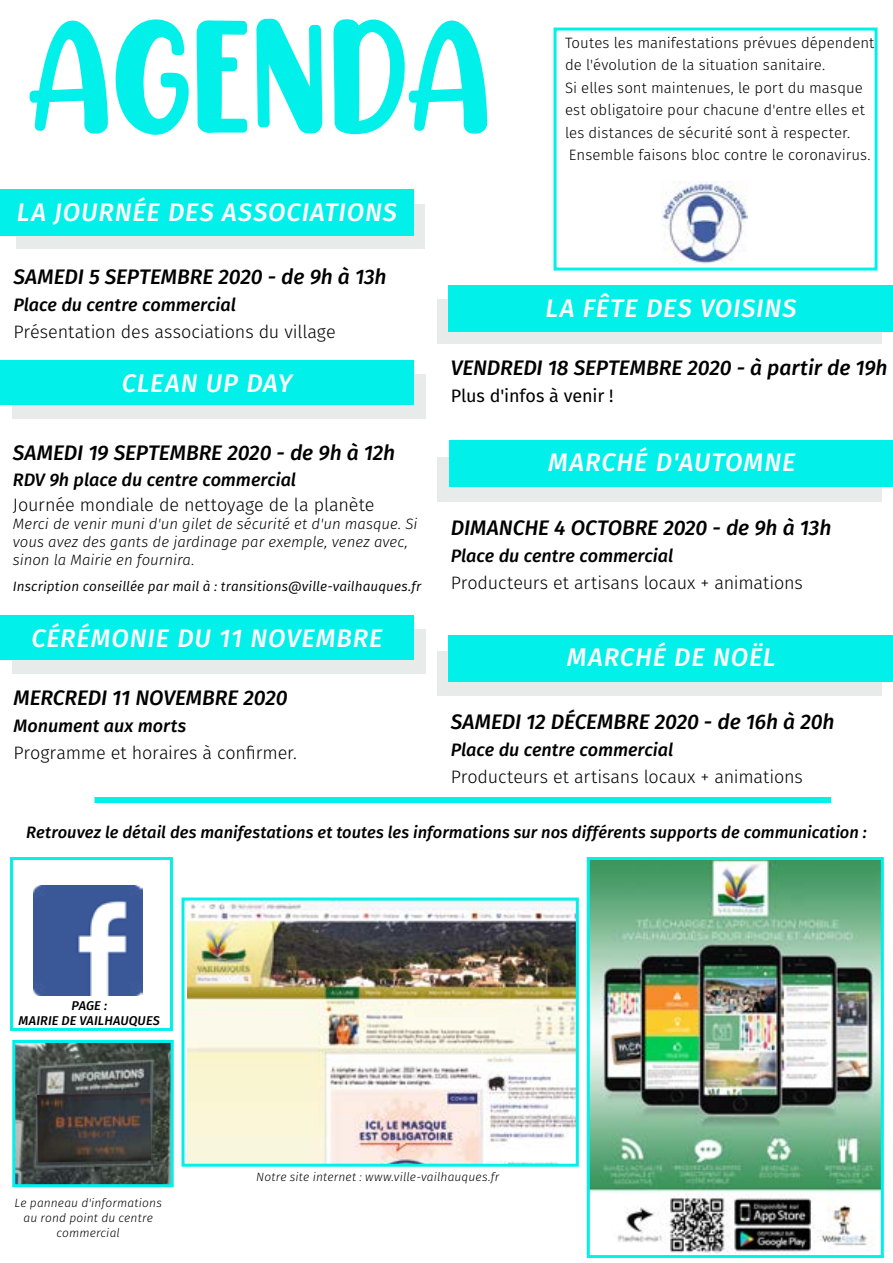
<style>
.page{position:relative;width:893px;height:1263px;background:#fff}
.page>*{position:absolute;margin:0;border:0;box-sizing:border-box;transform-origin:0 0}
.t1{font:135px "CHICKEN Pie Height";letter-spacing:-.01em;color:#01f0ea}
.t2{font:italic 500 25.5px "Fira Sans";letter-spacing:.03em;color:#fff}
.t3{font:italic 500 21px "Fira Sans";letter-spacing:-.005em;color:#000}
.t4{font:300 18px "Fira Sans";letter-spacing:-.01em;color:#000}
.t5{font:italic 500 18px "Fira Sans";letter-spacing:-.005em;color:#000}
.t6{font:18px "Fira Sans";letter-spacing:-.005em;color:#000}
.t7{font:italic 500 16.5px "Fira Sans";color:#000}
.t8{font:300 15px/22.5px "Fira Sans";color:#000}
.t9{font:italic 300 15px/18px "Fira Sans";color:#000}
.t10{font:italic 13.5px "Fira Sans";letter-spacing:.01em;color:#000}
.t11{font:italic 500 12.75px/15px "Fira Sans";letter-spacing:.01em;color:#000;text-align:center}
.t12{font:italic 300 12px/15px "Fira Sans";letter-spacing:.01em;color:#000;text-align:center}
</style>
<div class="page">
<div style="left:16px;top:204px;width:409px;height:45px;background:#e7ecea"></div>
<div style="left:0;top:189px;width:414px;height:47px;background:#01f0ea"></div>
<div style="left:554px;top:28px;width:324px;height:243px;border:3px solid #01f0ea"></div>
<img style="left:662px;top:182px;width:86px;height:81px">
<div style="left:94px;top:797px;width:737px;height:6px;background:#01f0ea"></div>
<img style="left:33px;top:886px;width:109px;height:109px">
<img style="left:591px;top:861px;width:289px;height:393px">
<div style="left:587px;top:857px;width:297px;height:401px;border:3px solid #01f0ea"></div>
<div style="left:12px;top:375px;width:413px;height:44px;background:#e7ecea"></div>
<div style="left:0;top:360px;width:414px;height:45px;background:#01f0ea"></div>
<div style="left:438px;top:299px;width:444px;height:45px;background:#e7ecea"></div>
<div style="left:448px;top:285px;width:445px;height:47px;background:#01f0ea"></div>
<div style="left:438px;top:456px;width:444px;height:45px;background:#e7ecea"></div>
<div style="left:449px;top:440px;width:444px;height:46px;background:#01f0ea"></div>
<div style="left:12px;top:630px;width:413px;height:44px;background:#e7ecea"></div>
<div style="left:0;top:615px;width:414px;height:45px;background:#01f0ea"></div>
<div style="left:438px;top:651px;width:444px;height:45px;background:#e7ecea"></div>
<div style="left:448px;top:635px;width:445px;height:46px;background:#01f0ea"></div>
<img style="left:187px;top:901px;width:388px;height:262px">
<div style="left:182px;top:897px;width:397px;height:270px;border:3px solid #01f0ea"></div>
<div style="left:10px;top:857px;width:163px;height:174px;border:3px solid #01f0ea"></div>
<img style="left:16px;top:1044px;width:154px;height:139px">
<div style="left:12px;top:1040px;width:162px;height:147px;border:3px solid #01f0ea"></div>
<img style="left:37px;top:1093px;width:114px;height:69px">
<h1 class="t1" style="left:33px;top:-34px;width:467px">AGENDA</h1>
<h2 class="t2" style="left:17px;top:194px;width:381px">LA JOURNÉE DES ASSOCIATIONS</h2>
<h3 class="t3" style="left:14px;top:262px;width:375px">SAMEDI 5 SEPTEMBRE 2020 - de 9h à 13h</h3>
<p class="t5" style="left:14px;top:292px;width:224px">Place du centre commercial</p>
<p class="t4" style="left:14px;top:319px;width:324px">Présentation des associations du village</p>
<p class="t8" style="left:565px;top:31px;width:311px">Toutes les manifestations prévues dépendent de l'évolution de la situation sanitaire.<br>Si elles sont maintenues, le port du masque est obligatoire pour chacune d'entre elles et les distances de sécurité sont à respecter.<br>Ensemble faisons bloc contre le coronavirus.</p>
<h2 class="t2" style="left:545px;top:290px;width:253px">LA FÊTE DES VOISINS</h2>
<h2 class="t2" style="left:122px;top:365px;width:172px">CLEAN UP DAY</h2>
<h3 class="t3" style="left:13px;top:438px;width:384px">SAMEDI 19 SEPTEMBRE 2020 - de 9h à 12h</h3>
<p class="t5" style="left:13px;top:467px;width:285px">RDV 9h place du centre commercial</p>
<p class="t4" style="left:13px;top:492px;width:363px">Journée mondiale de nettoyage de la planète</p>
<p class="t9" style="left:13px;top:515px;width:406px">Merci de venir muni d'un gilet de sécurité et d'un masque. Si vous avez des gants de jardinage par exemple, venez avec, sinon la Mairie en fournira.</p>
<p class="t10" style="left:13px;top:576px;width:410px">Inscription conseillée par mail à : transitions@ville-vailhauques.fr</p>
<h2 class="t2" style="left:31px;top:620px;width:353px">CÉRÉMONIE DU 11 NOVEMBRE</h2>
<h3 class="t3" style="left:14px;top:683px;width:276px">MERCREDI 11 NOVEMBRE 2020</h3>
<p class="t5" style="left:14px;top:713px;width:174px">Monument aux morts</p>
<p class="t4" style="left:14px;top:740px;width:285px">Programme et horaires à confirmer.</p>
<h3 class="t3" style="left:451px;top:352px;width:438px">VENDREDI 18 SEPTEMBRE 2020 - à partir de 19h</h3>
<p class="t6" style="left:451px;top:383px;width:164px">Plus d'infos à venir !</p>
<h2 class="t2" style="left:548px;top:444px;width:249px">MARCHÉ D'AUTOMNE</h2>
<h3 class="t3" style="left:451px;top:513px;width:382px">DIMANCHE 4 OCTOBRE 2020 - de 9h à 13h</h3>
<p class="t5" style="left:451px;top:543px;width:224px">Place du centre commercial</p>
<p class="t4" style="left:451px;top:570px;width:354px">Producteurs et artisans locaux + animations</p>
<h2 class="t2" style="left:567px;top:639px;width:210px">MARCHÉ DE NOËL</h2>
<h3 class="t3" style="left:451px;top:707px;width:385px">SAMEDI 12 DÉCEMBRE 2020 - de 16h à 20h</h3>
<p class="t5" style="left:451px;top:737px;width:224px">Place du centre commercial</p>
<p class="t4" style="left:451px;top:764px;width:354px">Producteurs et artisans locaux + animations</p>
<p class="t7" style="left:26px;top:821px;width:842px">Retrouvez le détail des manifestations et toutes les informations sur nos différents supports de communication :</p>
<p class="t11" style="left:19px;top:998px;width:143px">PAGE :<br>MAIRIE DE VAILHAUQUES</p>
<p class="t12" style="left:15px;top:1195px;width:149px">Le panneau d'informations au rond point du centre commercial</p>
<p class="t12" style="left:256px;top:1169px;width:244px">Notre site internet : www.ville-vailhauques.fr</p>
</div>
